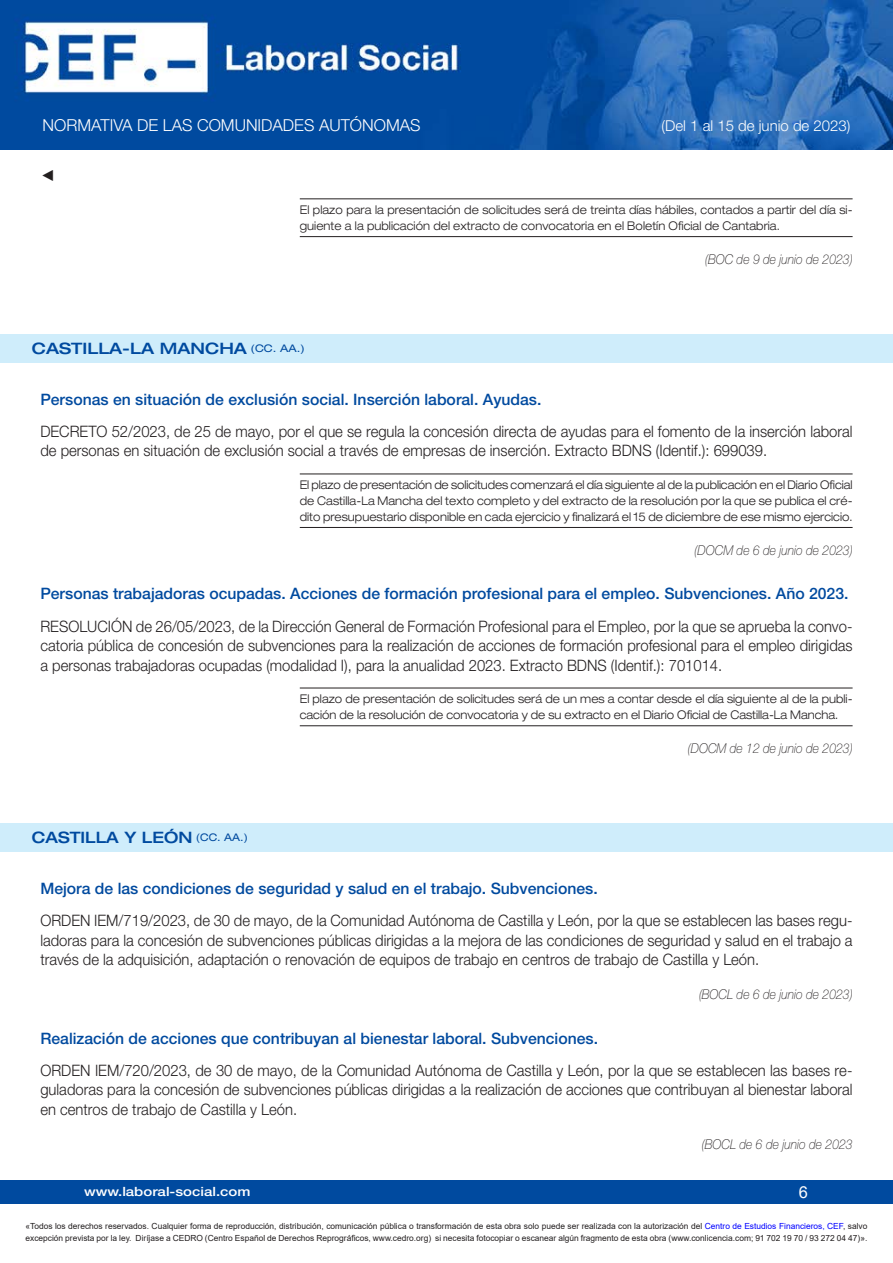
<style>
.page{position:relative;width:893px;height:1263px;background:#fff}
.page>*{position:absolute;margin:0;border:0;box-sizing:border-box;transform-origin:0 0}
.t1{font:300 16.5px "Helvetica Neue LT Std";color:#fff}
.t2{font:16.5px "Arial";color:#fff}
.Contenido{font:300 15.75px/19.5px "Helvetica Neue LT Std";color:#231f20;text-align:justify;scale:.94 1}
.Título-cabecera{font:500 15.75px "Helvetica Neue LT Std";color:#004a9f}
.Comunidades_TOP{font:500 expanded 15.75px "Helvetica Neue LT Std";color:#004a9f;scale:1.04 1}
.Comunidades_division{font:500 expanded 15.75px "Helvetica Neue LT Std";color:#004a9f}
.Contenido-2{font:15.75px "Times New Roman";color:#231f20;scale:.94 1}
.t3{font:300 15px "Helvetica Neue LT Std";color:#fff}
.publicación{font:italic 100 13.5px "Helvetica Neue LT Std";color:#231f20;scale:.9 1}
.t4{font:500 12.75px "Helvetica Neue LT Std";color:#fff;scale:1.18 1}
.Plazo{font:300 expanded 12px/15.8px "Helvetica Neue LT Std";letter-spacing:.005em;color:#231f20;scale:.92 1}
.t5{font:8.4px/12px "Arial";color:#231f20}
.s1{font-weight:400;font-size:10.5px}
.s2{color:#00f}
</style>
<div class="page">
<div style="left:0;top:1180px;width:893px;height:23px;background:#004a9f"></div>
<img style="left:0;top:0;width:893px;height:149px">
<hr style="left:300px;top:198px;width:553px;height:1px;background:#231f20">
<hr style="left:300px;top:236px;width:553px;height:1px;background:#231f20">
<hr style="left:300px;top:474px;width:553px;height:1px;background:#231f20">
<hr style="left:300px;top:527px;width:553px;height:1px;background:#231f20">
<hr style="left:300px;top:688px;width:553px;height:1px;background:#231f20">
<hr style="left:300px;top:725px;width:553px;height:1px;background:#231f20">
<div style="left:0;top:334px;width:893px;height:28px;background:#cfedfb"></div>
<div style="left:0;top:823px;width:893px;height:28px;background:#cfedfb"></div>
<p class="t1" style="left:43px;top:115px;width:379px">NORMATIVA DE LAS COMUNIDADES AUTÓNOMAS</p>
<p class="t3" style="left:662px;top:117px;width:190px">(Del 1 al 15 de junio de 2023)</p>
<p class="Contenido-2" style="left:40px;top:165px;width:17px">◄</p>
<p class="Plazo" style="left:300px;top:202px;width:602px">El plazo para la presentación de solicitudes será de treinta días hábiles, contados a partir del día si&shy;guiente a la publicación del extracto de convocatoria en el Boletín Oficial de Cantabria.</p>
<p class="publicación" style="left:705px;top:252px;width:165px">(BOC de 9 de junio de 2023)</p>
<p class="Comunidades_TOP" style="left:32px;top:338px;width:264px">CASTILLA-LA MANCHA <span class="s1">(CC. AA.)</span></p>
<p class="Título-cabecera" style="left:40px;top:390px;width:503px">Personas en situación de exclusión social. Inserción laboral. Ayudas.</p>
<p class="Contenido" style="left:40px;top:421px;width:865px">DECRETO 52/2023, de 25 de mayo, por el que se regula la concesión directa de ayudas para el fomento de la inserción laboral de personas en situación de exclusión social a través de empresas de inserción. Extracto BDNS (Identif.): 699039.</p>
<p class="Plazo" style="left:300px;top:477px;width:602px;text-align:justify">El plazo de presentación de solicitudes comenzará el día siguiente al de la publicación en el Diario Oficial de Castilla-La Mancha del texto completo y del extracto de la resolución por la que se publica el cré&shy;dito presupuestario disponible en cada ejercicio y finalizará el 15 de diciembre de ese mismo ejercicio.</p>
<p class="publicación" style="left:694px;top:542px;width:177px">(DOCM de 6 de junio de 2023)</p>
<p class="Título-cabecera" style="left:40px;top:584px;width:810px">Personas trabajadoras ocupadas. Acciones de formación profesional para el empleo. Subvenciones. Año 2023.</p>
<p class="Contenido" style="left:40px;top:616px;width:866px">RESOLUCIÓN de 26/05/2023, de la Dirección General de Formación Profesional para el Empleo, por la que se aprueba la convo&shy;catoria pública de concesión de subvenciones para la realización de acciones de formación profesional para el empleo dirigidas a personas trabajadoras ocupadas (modalidad I), para la anualidad 2023. Extracto BDNS (Identif.): 701014.</p>
<p class="Plazo" style="left:300px;top:691px;width:602px">El plazo de presentación de solicitudes será de un mes a contar desde el día siguiente al de la publi&shy;cación de la resolución de convocatoria y de su extracto en el Diario Oficial de Castilla-La Mancha.</p>
<p class="publicación" style="left:688px;top:741px;width:185px">(DOCM de 12 de junio de 2023)</p>
<p class="Comunidades_division" style="left:32px;top:827px;width:218px">CASTILLA Y LEÓN <span class="s1">(CC. AA.)</span></p>
<p class="Título-cabecera" style="left:40px;top:879px;width:559px">Mejora de las condiciones de seguridad y salud en el trabajo. Subvenciones.</p>
<p class="Contenido" style="left:40px;top:910px;width:865px">ORDEN IEM/719/2023, de 30 de mayo, de la Comunidad Autónoma de Castilla y León, por la que se establecen las bases regu&shy;ladoras para la concesión de subvenciones públicas dirigidas a la mejora de las condiciones de seguridad y salud en el trabajo a través de la adquisición, adaptación o renovación de equipos de trabajo en centros de trabajo de Castilla y León.</p>
<p class="publicación" style="left:699px;top:987px;width:172px">(BOCL de 6 de junio de 2023)</p>
<p class="Título-cabecera" style="left:40px;top:1029px;width:559px">Realización de acciones que contribuyan al bienestar laboral. Subvenciones.</p>
<p class="Contenido" style="left:40px;top:1060px;width:866px">ORDEN IEM/720/2023, de 30 de mayo, de la Comunidad Autónoma de Castilla y León, por la que se establecen las bases re&shy;guladoras para la concesión de subvenciones públicas dirigidas a la realización de acciones que contribuyan al bienestar laboral en centros de trabajo de Castilla y León.</p>
<p class="publicación" style="left:702px;top:1137px;width:169px">(BOCL de 6 de junio de 2023</p>
<p class="t4" style="left:84px;top:1184px;width:143px">www.laboral-social.com</p>
<p class="t2" style="left:799px;top:1180px;width:11px">6</p>
<p class="t5" style="left:26px;top:1220px;width:843px">«Todos los derechos reservados. Cualquier forma de reproducción, distribución, comunicación pública o transformación de esta obra solo puede ser realizada con la autorización del <span class="s2">Centro de Estudios Financieros, CEF</span>, salvo excepción prevista por la ley. Diríjase a CEDRO (Centro Español de Derechos Reprográficos, www.cedro.org) si necesita fotocopiar o escanear algún fragmento de esta obra (www.conlicencia.com; 91 702 19 70 / 93 272 04 47)».</p>
</div>
